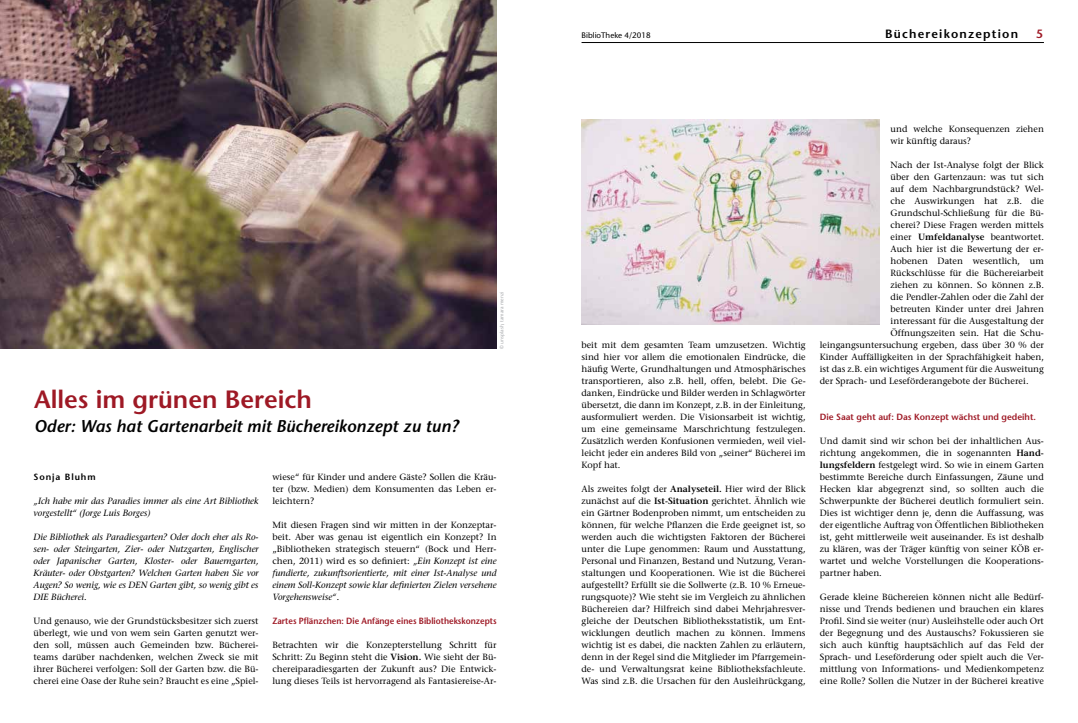
<style>
.page{position:relative;width:1078px;height:723px;background:#fff}
.page>*{position:absolute;margin:0;border:0;box-sizing:border-box;transform-origin:0 0}
.t1{font:600 25px "Stone Sans";color:#9e1925}
.t2{font:italic 600 17px "Stone Sans";color:#000}
.t3{font:600 12px "Stone Sans";letter-spacing:.1em;color:#000}
.t4{font:600 12px "Stone Sans";color:#9e1925}
.t5{font:9px/12px "Stone Serif";color:#000;text-align:justify}
.t6{font:italic 9px/12px "Stone Serif";color:#000}
.t7{font:600 9px "Stone Sans";color:#9e1925;scale:.92 1}
.t8{font:600 9px "Stone Sans";color:#9e1925}
.t9{font:600 9px "Stone Sans";letter-spacing:.1em;color:#000}
.t10{font:8px "Stone Sans";color:#000}
.t11{font:5px "Stone Sans";color:#a7a9ac}
.s1{font-style:italic}
.s2{font-weight:600}
</style>
<div class="page">
<hr style="left:581px;top:42px;width:462px;height:1px;background:#000">
<img style="left:0;top:0;width:496px;height:348px">
<img style="left:581px;top:119px;width:298px;height:205px">
<p class="t11" style="left:498px;top:349px;width:59px;rotate:-90deg">© unsplash, tamara menzi</p>
<h1 class="t1" style="left:34px;top:384px;width:279px">Alles im grünen Bereich</h1>
<h2 class="t2" style="left:34px;top:416px;width:426px">Oder: Was hat Gartenarbeit mit Büchereikonzept zu tun?</h2>
<p class="t9" style="left:34px;top:471px;width:64px">Sonja Bluhm</p>
<p class="t6" style="left:34px;top:495px;width:226px">„Ich habe mir das Paradies immer als eine Art Bibliothek vorgestellt“ (Jorge Luis Borges)</p>
<p class="t6" style="left:34px;top:531px;width:226px;text-align:justify">Die Bibliothek als Paradiesgarten? Oder doch eher als Ro&shy;sen- oder Steingarten, Zier- oder Nutzgarten, Englischer oder Japanischer Garten, Kloster- oder Bauerngarten, Kräuter- oder Obstgarten? Welchen Garten haben Sie vor Augen? So wenig, wie es DEN Garten gibt, so wenig gibt es DIE Bücherei.</p>
<p class="t5" style="left:34px;top:615px;width:226px">Und genauso, wie der Grundstücksbesitzer sich zuerst überlegt, wie und von wem sein Garten genutzt wer&shy;den soll, müssen auch Gemeinden bzw. Bücherei&shy;teams darüber nachdenken, welchen Zweck sie mit ihrer Bücherei verfolgen: Soll der Garten bzw. die Bü&shy;cherei eine Oase der Ruhe sein? Braucht es eine „Spiel-</p>
<p class="t5" style="left:272px;top:471px;width:225px">wiese“ für Kinder und andere Gäste? Sollen die Kräu&shy;ter (bzw. Medien) dem Konsumenten das Leben er&shy;leichtern?</p>
<p class="t5" style="left:272px;top:519px;width:225px">Mit diesen Fragen sind wir mitten in der Konzeptar&shy;beit. Aber was genau ist eigentlich ein Konzept? In „Bibliotheken strategisch steuern“ (Bock und Herr&shy;chen, 2011) wird es so definiert: <span class="s1">„Ein Konzept ist eine fundierte, zukunftsorientierte, mit einer Ist-Analyse und einem Soll-Konzept sowie klar definierten Zielen versehene Vorgehensweise“.</span></p>
<p class="t7" style="left:272px;top:615px;width:245px">Zartes Pflänzchen: Die Anfänge eines Bibliothekskonzepts</p>
<p class="t5" style="left:272px;top:639px;width:225px">Betrachten wir die Konzepterstellung Schritt für Schritt: Zu Beginn steht die <span class="s2">Vision.</span> Wie sieht der Bü&shy;chereiparadiesgarten der Zukunft aus? Die Entwick&shy;lung dieses Teils ist hervorragend als Fantasiereise-Ar-</p>
<p class="t10" style="left:581px;top:30px;width:71px">BiblioTheke 4/2018</p>
<h3 class="t3" style="left:884px;top:26px;width:134px">Büchereikonzeption</h3>
<h3 class="t4" style="left:1035px;top:26px;width:8px">5</h3>
<p class="t5" style="left:581px;top:339px;width:225px">beit mit dem gesamten Team umzusetzen. Wichtig sind hier vor allem die emotionalen Eindrücke, die häufig Werte, Grundhaltungen und Atmosphärisches transportieren, also z.B. hell, offen, belebt. Die Ge&shy;danken, Eindrücke und Bilder werden in Schlagwörter übersetzt, die dann im Konzept, z.B. in der Einleitung, ausformuliert werden. Die Visionsarbeit ist wichtig, um eine gemeinsame Marschrichtung festzulegen.<br>Zusätzlich werden Konfusionen vermieden, weil viel&shy;leicht jeder ein anderes Bild von „seiner“ Bücherei im Kopf hat.</p>
<p class="t5" style="left:581px;top:483px;width:225px">Als zweites folgt der <span class="s2">Analyseteil.</span> Hier wird der Blick zunächst auf die <span class="s2">Ist-Situation</span> gerichtet. Ähnlich wie ein Gärtner Bodenproben nimmt, um entscheiden zu können, für welche Pflanzen die Erde geeignet ist, so werden auch die wichtigsten Faktoren der Bücherei unter die Lupe genommen: Raum und Ausstattung, Personal und Finanzen, Bestand und Nutzung, Veran&shy;staltungen und Kooperationen. Wie ist die Bücherei aufgestellt? Erfüllt sie die Sollwerte (z.B. 10 % Erneue&shy;rungsquote)? Wie steht sie im Vergleich zu ähnlichen Büchereien dar? Hilfreich sind dabei Mehrjahresver&shy;gleiche der Deutschen Bibliotheksstatistik, um Ent&shy;wicklungen deutlich machen zu können. Immens wichtig ist es dabei, die nackten Zahlen zu erläutern, denn in der Regel sind die Mitglieder im Pfarrgemein&shy;de- und Verwaltungsrat keine Bibliotheksfachleute.<br>Was sind z.B. die Ursachen für den Ausleihrückgang,</p>
<p class="t5" style="left:890px;top:123px;width:155px">und welche Konsequenzen ziehen wir künftig daraus?</p>
<p class="t5" style="left:890px;top:159px;width:155px">Nach der Ist-Analyse folgt der Blick</p>
<p class="t5" style="left:890px;top:171px;width:155px">über den Gartenzaun: was tut sich</p>
<p class="t5" style="left:890px;top:183px;width:155px">auf dem Nachbargrundstück? Wel-</p>
<p class="t5" style="left:890px;top:195px;width:155px">che Auswirkungen hat z.B. die</p>
<p class="t5" style="left:890px;top:207px;width:155px">Grundschul-Schließung für die Bü-</p>
<p class="t5" style="left:890px;top:219px;width:155px">cherei? Diese Fragen werden mittels</p>
<p class="t5" style="left:890px;top:231px;width:155px">einer <span class="s2">Umfeldanalyse</span> beantwortet.</p>
<p class="t5" style="left:890px;top:243px;width:155px">Auch hier ist die Bewertung der er-</p>
<p class="t5" style="left:890px;top:255px;width:155px">hobenen Daten wesentlich, um</p>
<p class="t5" style="left:890px;top:267px;width:155px">Rückschlüsse für die Büchereiarbeit</p>
<p class="t5" style="left:890px;top:279px;width:155px">ziehen zu können. So können z.B.</p>
<p class="t5" style="left:890px;top:291px;width:155px">die Pendler-Zahlen oder die Zahl der</p>
<p class="t5" style="left:890px;top:303px;width:155px">betreuten Kinder unter drei Jahren</p>
<p class="t5" style="left:890px;top:315px;width:155px">interessant für die Ausgestaltung der</p>
<p class="t5" style="left:890px;top:327px;width:155px">Öffnungszeiten sein. Hat die Schu-</p>
<p class="t5" style="left:819px;top:339px;width:225px">leingangsuntersuchung ergeben, dass über 30 % der</p>
<p class="t5" style="left:819px;top:351px;width:225px">Kinder Auffälligkeiten in der Sprachfähigkeit haben,</p>
<p class="t5" style="left:819px;top:363px;width:225px">ist das z.B. ein wichtiges Argument für die Ausweitung</p>
<p class="t5" style="left:819px;top:375px;width:210px">der Sprach- und Leseförderangebote der Bücherei.</p>
<p class="t8" style="left:819px;top:411px;width:218px">Die Saat geht auf: Das Konzept wächst und gedeiht.</p>
<p class="t5" style="left:819px;top:435px;width:225px">Und damit sind wir schon bei der inhaltlichen Aus&shy;richtung angekommen, die in sogenannten <span class="s2">Hand&shy;lungsfeldern</span> festgelegt wird. So wie in einem Garten bestimmte Bereiche durch Einfassungen, Zäune und Hecken klar abgegrenzt sind, so sollten auch die Schwerpunkte der Bücherei deutlich formuliert sein.<br>Dies ist wichtiger denn je, denn die Auffassung, was der eigentliche Auftrag von Öffentlichen Bibliotheken ist, geht mittlerweile weit auseinander. Es ist deshalb zu klären, was der Träger künftig von seiner KÖB er&shy;wartet und welche Vorstellungen die Kooperations&shy;partner haben.</p>
<p class="t5" style="left:819px;top:591px;width:225px">Gerade kleine Büchereien können nicht alle Bedürf&shy;nisse und Trends bedienen und brauchen ein klares Profil. Sind sie weiter (nur) Ausleihstelle oder auch Ort der Begegnung und des Austauschs? Fokussieren sie sich auch künftig hauptsächlich auf das Feld der Sprach- und Leseförderung oder spielt auch die Ver&shy;mittlung von Informations- und Medienkompetenz eine Rolle? Sollen die Nutzer in der Bücherei kreative</p>
</div>
